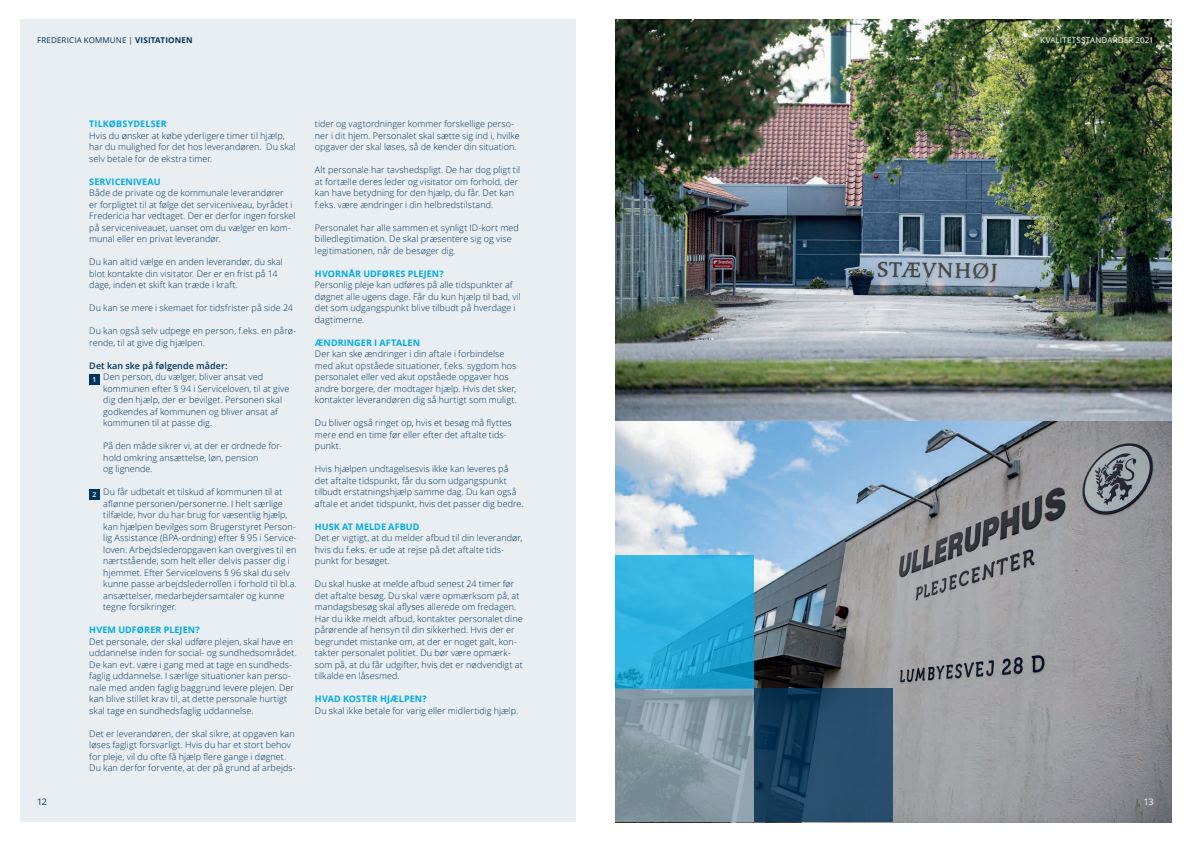
<style>
.page{position:relative;width:1191px;height:842px;background:#fff}
.page>*{position:absolute;margin:0;border:0;box-sizing:border-box;transform-origin:0 0}
.FK_brød{font:300 9px/11.5px "Open Sans";letter-spacing:.005em;color:#00345c}
.FK_mellemrubrik{font:700 9px "Open Sans";letter-spacing:.01em;color:#00abe5}
.FK_brød-2{font:600 9px "Open Sans";letter-spacing:.01em;color:#00345c}
.t1{font:9px "Open Sans";color:#00345c}
.t2{font:9px "Open Sans";color:#fff}
.t3{font:8px "Open Sans";letter-spacing:.015em;color:#00345c}
.t4{font:8px "Open Sans";letter-spacing:.025em;color:#fff}
.t5{font:600 6.9px "Open Sans";color:#fff}
.s1{font-weight:700}
</style>
<div class="page">
<div style="left:20px;top:20px;width:555px;height:802px;background:#e9eef2"></div>
<img style="left:615px;top:20px;width:556px;height:802px">
<div style="left:89px;top:374px;width:11px;height:10px;background:#00345c"></div>
<div style="left:89px;top:489px;width:11px;height:10px;background:#00345c"></div>
<svg style="left:615px;top:688px;width:139px;height:134px"></svg>
<svg style="left:615px;top:555px;width:139px;height:133px;fill:#30b4e1"></svg>
<svg style="left:754px;top:688px;width:139px;height:134px;fill:#264d6b"></svg>
<p class="t3" style="left:37px;top:34px;width:157px">FREDERICIA KOMMUNE | <span class="s1">VISITATIONEN</span></p>
<p class="t4" style="left:1040px;top:34px;width:115px">KVALITETSSTANDARDER 2021</p>
<p class="FK_mellemrubrik" style="left:89px;top:117px;width:79px">TILKØBSYDELSER</p>
<p class="FK_brød" style="left:89px;top:129px;width:208px">Hvis du ønsker at købe yderligere timer til hjælp, har du mulighed for det hos leverandøren. Du skal selv betale for de ekstra timer.</p>
<p class="FK_mellemrubrik" style="left:89px;top:175px;width:73px">SERVICENIVEAU</p>
<p class="FK_brød" style="left:89px;top:187px;width:208px">Både de private og de kommunale leverandører<br>er forpligtet til at følge det serviceniveau, byrådet i Fredericia har vedtaget. Der er derfor ingen forskel på serviceniveauet, uanset om du vælger en kom&shy;munal eller en privat leverandør.</p>
<p class="FK_brød" style="left:89px;top:256px;width:195px">Du kan altid vælge en anden leverandør, du skal blot kontakte din visitator. Der er en frist på 14 dage, inden et skift kan træde i kraft.</p>
<p class="FK_brød" style="left:89px;top:302px;width:205px">Du kan se mere i skemaet for tidsfrister på side 24</p>
<p class="FK_brød" style="left:89px;top:325px;width:208px">Du kan også selv udpege en person, f.eks. en pårø&shy;rende, til at give dig hjælpen.</p>
<p class="FK_brød-2" style="left:89px;top:359px;width:140px">Det kan ske på følgende måder:</p>
<p class="t5" style="left:93px;top:375px;width:5px">1</p>
<p class="FK_brød" style="left:103px;top:371px;width:188px">Den person, du vælger, bliver ansat ved kommunen efter § 94 i Serviceloven, til at give dig den hjælp, der er bevilget. Personen skal godkendes af kommunen og bliver ansat af kommunen til at passe dig.</p>
<p class="FK_brød" style="left:103px;top:440px;width:181px">På den måde sikrer vi, at der er ordnede for&shy;hold omkring ansættelse, løn, pension<br>og lignende.</p>
<p class="t5" style="left:93px;top:490px;width:5px">2</p>
<p class="FK_brød" style="left:103px;top:486px;width:195px">Du får udbetalt et tilskud af kommunen til at aflønne personen/personerne. I helt særlige tilfælde, hvor du har brug for væsentlig hjælp, kan hjælpen bevilges som Brugerstyret Person&shy;lig Assistance (BPA-ordning) efter § 95 i Service&shy;loven. Arbejdslederopgaven kan overgives til en nærtstående, som helt eller delvis passer dig i hjemmet. Efter Servicelovens § 96 skal du selv kunne passe arbejdslederrollen i forhold til bl.a. ansættelser, medarbejdersamtaler og kunne tegne forsikringer.</p>
<p class="FK_mellemrubrik" style="left:89px;top:623px;width:112px">HVEM UDFØRER PLEJEN?</p>
<p class="FK_brød" style="left:89px;top:635px;width:209px">Det personale, der skal udføre plejen, skal have en uddannelse inden for social- og sundhedsområdet.<br>De kan evt. være i gang med at tage en sundheds&shy;faglig uddannelse. I særlige situationer kan perso&shy;nale med anden faglig baggrund levere plejen. Der kan blive stillet krav til, at dette personale hurtigt skal tage en sundhedsfaglig uddannelse.</p>
<p class="FK_brød" style="left:89px;top:727px;width:208px">Det er leverandøren, der skal sikre, at opgaven kan løses fagligt forsvarligt. Hvis du har et stort behov for pleje, vil du ofte få hjælp flere gange i døgnet.<br>Du kan derfor forvente, at der på grund af arbejds-</p>
<p class="FK_brød" style="left:315px;top:118px;width:206px">tider og vagtordninger kommer forskellige perso&shy;ner i dit hjem. Personalet skal sætte sig ind i, hvilke opgaver der skal løses, så de kender din situation.</p>
<p class="FK_brød" style="left:315px;top:164px;width:207px">Alt personale har tavshedspligt. De har dog pligt til at fortælle deres leder og visitator om forhold, der kan have betydning for den hjælp, du får. Det kan f.eks. være ændringer i din helbredstilstand.</p>
<p class="FK_brød" style="left:315px;top:221px;width:205px">Personalet har alle sammen et synligt ID-kort med billedlegitimation. De skal præsentere sig og vise legitimationen, når de besøger dig.</p>
<p class="FK_mellemrubrik" style="left:315px;top:267px;width:130px">HVORNÅR UDFØRES PLEJEN?</p>
<p class="FK_brød" style="left:315px;top:279px;width:207px">Personlig pleje kan udføres på alle tidspunkter af døgnet alle ugens dage. Får du kun hjælp til bad, vil det som udgangspunkt blive tilbudt på hverdage i dagtimerne.</p>
<p class="FK_mellemrubrik" style="left:315px;top:336px;width:107px">ÆNDRINGER I AFTALEN</p>
<p class="FK_brød" style="left:315px;top:348px;width:203px">Der kan ske ændringer i din aftale i forbindelse med akut opståede situationer, f.eks. sygdom hos personalet eller ved akut opståede opgaver hos andre borgere, der modtager hjælp. Hvis det sker, kontakter leverandøren dig så hurtigt som muligt.</p>
<p class="FK_brød" style="left:315px;top:417px;width:198px">Du bliver også ringet op, hvis et besøg må flyttes mere end en time før eller efter det aftalte tids&shy;punkt.</p>
<p class="FK_brød" style="left:315px;top:463px;width:210px">Hvis hjælpen undtagelsesvis ikke kan leveres på det aftalte tidspunkt, får du som udgangspunkt tilbudt erstatningshjælp samme dag. Du kan også aftale et andet tidspunkt, hvis det passer dig bedre.</p>
<p class="FK_mellemrubrik" style="left:315px;top:520px;width:106px">HUSK AT MELDE AFBUD</p>
<p class="FK_brød" style="left:315px;top:532px;width:209px">Det er vigtigt, at du melder afbud til din leverandør, hvis du f.eks. er ude at rejse på det aftalte tids&shy;punkt for besøget.</p>
<p class="FK_brød" style="left:315px;top:578px;width:209px">Du skal huske at melde afbud senest 24 timer før det aftalte besøg. Du skal være opmærksom på, at mandagsbesøg skal aflyses allerede om fredagen.<br>Har du ikke meldt afbud, kontakter personalet dine pårørende af hensyn til din sikkerhed. Hvis der er begrundet mistanke om, at der er noget galt, kon&shy;takter personalet politiet. Du bør være opmærk&shy;som på, at du får udgifter, hvis det er nødvendigt at tilkalde en låsesmed.</p>
<p class="FK_mellemrubrik" style="left:315px;top:692px;width:113px">HVAD KOSTER HJÆLPEN?</p>
<p class="FK_brød" style="left:315px;top:704px;width:205px">Du skal ikke betale for varig eller midlertidig hjælp.</p>
<p class="t1" style="left:37px;top:796px;width:11px">12</p>
<p class="t2" style="left:1143px;top:796px;width:11px">13</p>
</div>
